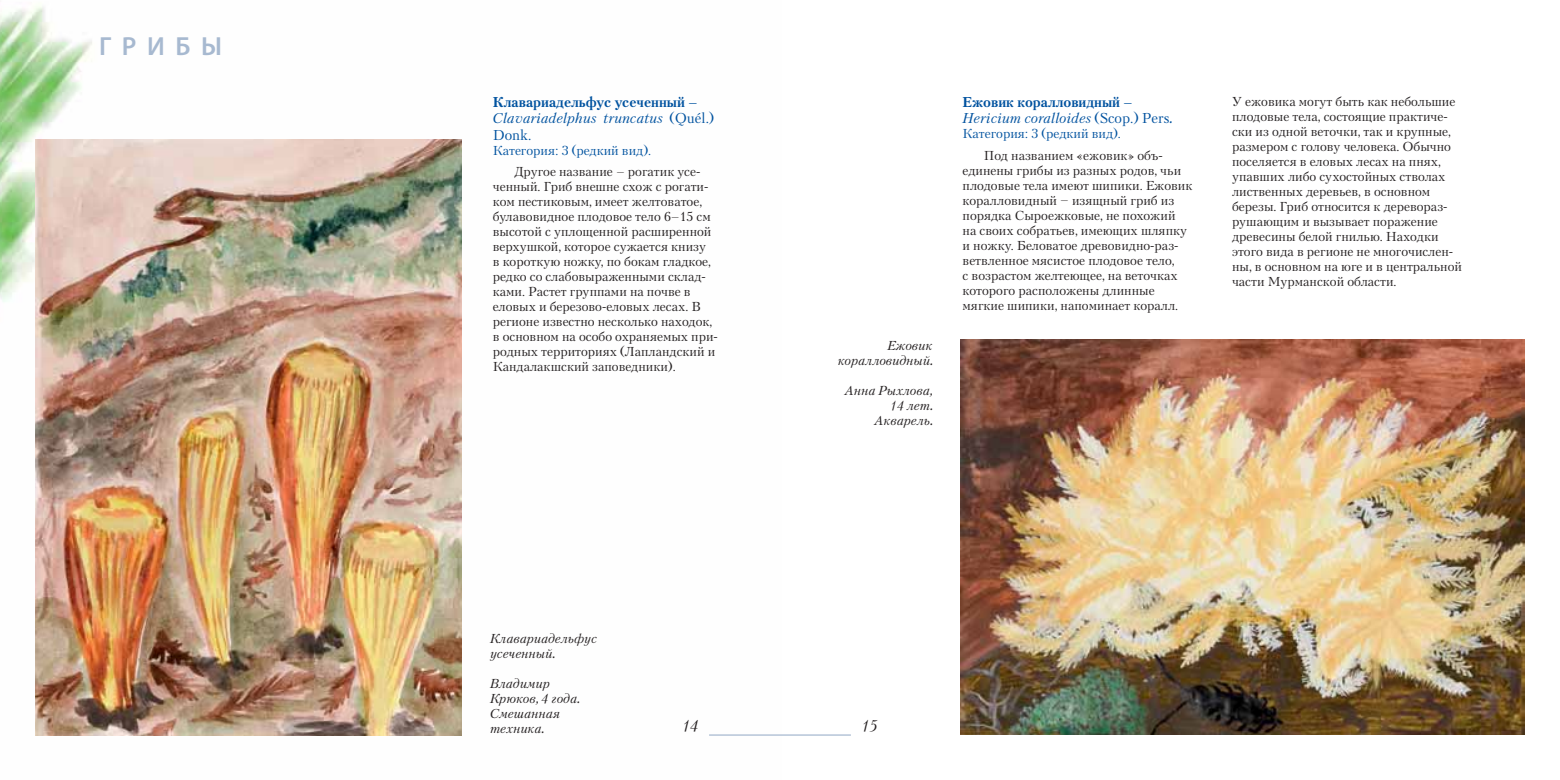
<style>
.page{position:relative;width:1560px;height:780px;background:#fff}
.page>*{position:absolute;margin:0;border:0;box-sizing:border-box;transform-origin:0 0}
.t1{font:600 26.25px "Myriad Pro";letter-spacing:.4em;color:#a7b9d0}
.t2{font:italic 15px "Kudryashev";color:#231f20}
.t3{font:700 13.75px/16.5px "Kudryashev";color:#00529f}
.t4{font:12.5px/15px "Kudryashev";color:#231f20}
.t5{font:italic 12.5px/15px "Kudryashev";color:#231f20}
.t6{font:12.5px "Kudryashev";color:#00529f}
.s1{font-weight:400;font-style:italic}
.s2{font-weight:400}
</style>
<div class="page">
<img style="left:0;top:6px;width:781px;height:730px">
<hr style="left:709px;top:734px;width:141px;height:1px;background:#a7b9d0">
<img style="left:35px;top:139px;width:426px;height:596px">
<img style="left:960px;top:340px;width:563px;height:394px">
<h1 class="t1" style="left:99px;top:31px;width:124px">ГРИБЫ</h1>
<p class="t3" style="left:493px;top:94px;width:223px">Клавариадельфус усеченный –<br><span class="s1">Clavariadelphus truncatus</span> <span class="s2">(Quél.)<br>Donk.</span></p>
<p class="t6" style="left:493px;top:144px;width:160px">Категория: 3 (редкий вид).</p>
<p class="t4" style="left:493px;top:165px;width:227px;text-indent:21px">Другое название – рогатик усе&shy;ченный. Гриб внешне схож с рогати&shy;ком пестиковым, имеет желтоватое, булавовидное плодовое тело 6–15 см высотой с уплощенной расширенной верхушкой, которое сужается книзу<br>в короткую ножку, по бокам гладкое, редко со слабовыраженными склад&shy;ками. Растет группами на почве в еловых и березово-еловых лесах. В регионе известно несколько находок, в основном на особо охраняемых при&shy;родных территориях (Лапландский и Кандалакшский заповедники).</p>
<p class="t5" style="left:837px;top:338px;width:96px;text-align:right">Ежовик коралловидный.</p>
<p class="t5" style="left:844px;top:383px;width:89px;text-align:right">Анна Рыхлова,<br>14 лет.<br>Акварель.</p>
<p class="t3" style="left:962px;top:94px;width:211px">Ежовик коралловидный –<br><span class="s1">Hericium coralloides</span> <span class="s2">(Scop.) Pers</span><span class="s1">.</span></p>
<p class="t6" style="left:962px;top:128px;width:160px">Категория: 3 (редкий вид).</p>
<p class="t4" style="left:962px;top:148px;width:231px;text-indent:21px">Под названием «ежовик» объ&shy;единены грибы из разных родов, чьи плодовые тела имеют шипики. Ежовик коралловидный − изящный гриб из порядка Сыроежковые, не похожий<br>на своих собратьев, имеющих шляпку и ножку. Беловатое древовидно-раз&shy;ветвленное мясистое плодовое тело,<br>с возрастом желтеющее, на веточках которого расположены длинные мягкие шипики, напоминает коралл.</p>
<p class="t4" style="left:1231px;top:94px;width:231px">У ежовика могут быть как небольшие плодовые тела, состоящие практиче&shy;ски из одной веточки, так и крупные, размером с голову человека. Обычно поселяется в еловых лесах на пнях, упавших либо сухостойных стволах лиственных деревьев, в основном березы. Гриб относится к деревораз&shy;рушающим и вызывает поражение древесины белой гнилью. Находки этого вида в регионе не многочислен&shy;ны, в основном на юге и в центральной части Мурманской области.</p>
<p class="t5" style="left:490px;top:631px;width:108px">Клавариадельфус усеченный.</p>
<p class="t5" style="left:490px;top:676px;width:91px">Владимир<br>Крюков, 4 года.<br>Смешанная техника.</p>
<p class="t2" style="left:682px;top:718px;width:18px">14</p>
<p class="t2" style="left:861px;top:718px;width:18px">15</p>
</div>
